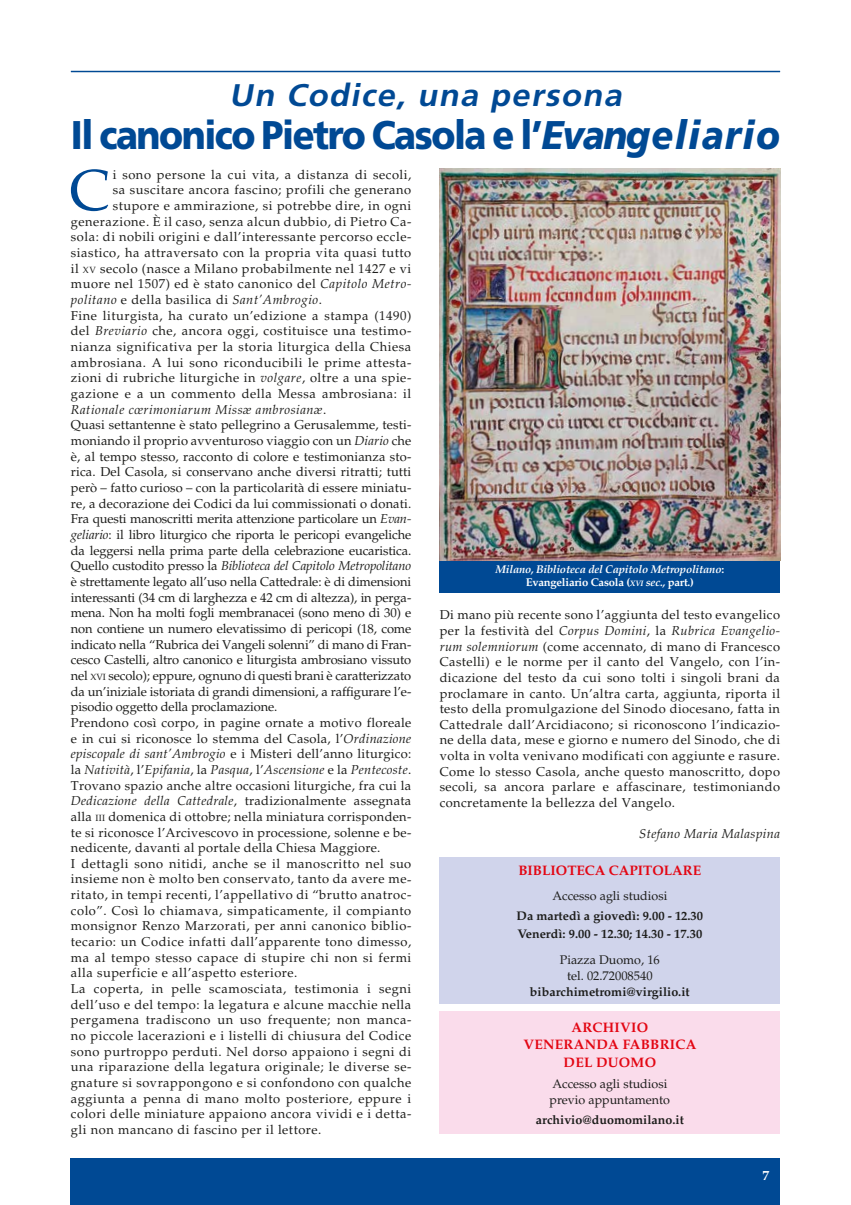
<style>
.page{position:relative;width:851px;height:1205px;background:#fff}
.page>*{position:absolute;margin:0;border:0;box-sizing:border-box;transform-origin:0 0}
.t1{font:57.5px "Palatino";color:#004994}
.t2{font:900 40px "Frutiger";letter-spacing:-.04em;color:#004994;scale:.9 1}
.t3{font:italic 700 31.25px "Frutiger";color:#004994;scale:1.05 1}
.t4{font:700 13.75px/17.5px "Palatino";letter-spacing:.02em;color:#e30613;text-align:center}
.t5{font:700 13.75px "Palatino";color:#e30613}
.t6{font:700 13.75px "Palatino";color:#fff}
.t7{font:12.88px/15.6px "Palatino";letter-spacing:.04em;color:#1d1d1b;text-align:justify}
.t8{font:12.88px "Palatino";letter-spacing:-.01em;color:#1d1d1b}
.t9{font:12.88px "Palatino";letter-spacing:.02em;color:#1d1d1b}
.t10{font:12.88px "Palatino";letter-spacing:.01em;color:#1d1d1b}
.t11{font:italic 12.88px "Palatino";letter-spacing:.02em;color:#1d1d1b}
.t12{font:italic 12.88px "Palatino";letter-spacing:.04em;color:#1d1d1b}
.t13{font:italic 12.88px "Palatino";letter-spacing:-.01em;color:#1d1d1b}
.t14{font:700 12.5px/17.5px "Palatino";color:#1d1d1b}
.t15{font:12.5px/16.2px "Palatino";color:#1d1d1b;text-align:center}
.t16{font:italic 700 11.25px/12.5px "Palatino";letter-spacing:-.02em;color:#fff;text-align:center}
.s1{font-style:italic}
.s2{font-size:9px}
.s3{font-style:normal}
.s4{font-size:7.88px}
</style>
<div class="page">
<div style="left:71px;top:1159px;width:709px;height:46px;background:#004994"></div>
<div style="left:439px;top:857px;width:341px;height:147px;background:#d0d4eb"></div>
<hr style="left:71px;top:71px;width:709px;height:1px;background:#004994">
<div style="left:439px;top:558px;width:341px;height:35px;background:#004994"></div>
<img style="left:439px;top:169px;width:341px;height:392px">
<div style="left:439px;top:1011px;width:341px;height:123px;background:#fadceb"></div>
<h3 class="t3" style="left:229px;top:77px;width:381px">Un Codice, una persona</h3>
<h2 class="t2" style="left:71px;top:111px;width:789px">Il canonico Pietro Casola e l’<span class="s1">Evangeliario</span></h2>
<h1 class="t1" style="left:70px;top:157px;width:42px">C</h1>
<p class="t7" style="left:113px;top:167px;width:300px">i sono persone la cui vita, a distanza di secoli,</p>
<p class="t7" style="left:113px;top:182px;width:300px">sa suscitare ancora fascino; profili che generano</p>
<p class="t7" style="left:113px;top:198px;width:300px">stupore e ammirazione, si potrebbe dire, in ogni</p>
<p class="t7" style="left:71px;top:214px;width:342px">generazione. È il caso, senza alcun dubbio, di Pietro Ca-</p>
<p class="t7" style="left:71px;top:229px;width:342px">sola: di nobili origini e dall’interessante percorso eccle-</p>
<p class="t7" style="left:71px;top:245px;width:342px">siastico, ha attraversato con la propria vita quasi tutto</p>
<p class="t7" style="left:71px;top:261px;width:342px">il <span class="s2">XV</span> secolo (nasce a Milano probabilmente nel 1427 e vi</p>
<p class="t7" style="left:71px;top:276px;width:342px">muore nel 1507) ed è stato canonico del <span class="s1">Capitolo Metro-</span></p>
<p class="t12" style="left:71px;top:292px;width:252px">politano <span class="s3">e della basilica di</span> Sant’Ambrogio<span class="s3">.</span></p>
<p class="t7" style="left:71px;top:308px;width:342px">Fine liturgista, ha curato un’edizione a stampa (1490)</p>
<p class="t7" style="left:71px;top:323px;width:342px">del <span class="s1">Breviario</span> che, ancora oggi, costituisce una testimo-</p>
<p class="t7" style="left:71px;top:339px;width:342px">nianza significativa per la storia liturgica della Chiesa</p>
<p class="t7" style="left:71px;top:355px;width:342px">ambrosiana. A lui sono riconducibili le prime attesta-</p>
<p class="t7" style="left:71px;top:370px;width:342px">zioni di rubriche liturgiche in <span class="s1">volgare</span>, oltre a una spie-</p>
<p class="t7" style="left:71px;top:386px;width:342px">gazione e a un commento della Messa ambrosiana: il</p>
<p class="t12" style="left:71px;top:402px;width:257px">Rationale cœrimoniarum Missæ ambrosianæ<span class="s3">.</span></p>
<p class="t10" style="left:71px;top:417px;width:342px">Quasi settantenne è stato pellegrino a Gerusalemme, testi-</p>
<p class="t10" style="left:71px;top:433px;width:342px">moniando il proprio avventuroso viaggio con un <span class="s1">Diario</span> che</p>
<p class="t10" style="left:71px;top:449px;width:342px">è, al tempo stesso, racconto di colore e testimonianza sto-</p>
<p class="t10" style="left:71px;top:464px;width:342px">rica. Del Casola, si conservano anche diversi ritratti; tutti</p>
<p class="t10" style="left:71px;top:480px;width:342px">però – fatto curioso – con la particolarità di essere miniatu-</p>
<p class="t10" style="left:71px;top:496px;width:342px">re, a decorazione dei Codici da lui commissionati o donati.</p>
<p class="t8" style="left:71px;top:511px;width:342px">Fra questi manoscritti merita attenzione particolare un <span class="s1">Evan-</span></p>
<p class="t8" style="left:71px;top:527px;width:342px"><span class="s1">geliario</span>: il libro liturgico che riporta le pericopi evangeliche</p>
<p class="t8" style="left:71px;top:543px;width:342px">da leggersi nella prima parte della celebrazione eucaristica.</p>
<p class="t13" style="left:71px;top:558px;width:342px"><span class="s3">Quello custodito presso la</span> Biblioteca del Capitolo Metropolitano</p>
<p class="t8" style="left:71px;top:574px;width:342px">è strettamente legato all’uso nella Cattedrale: è di dimensioni</p>
<p class="t8" style="left:71px;top:589px;width:342px">interessanti (34 cm di larghezza e 42 cm di altezza), in perga-</p>
<p class="t8" style="left:71px;top:605px;width:342px">mena. Non ha molti fogli membranacei (sono meno di 30) e</p>
<p class="t8" style="left:71px;top:621px;width:342px">non contiene un numero elevatissimo di pericopi (18, come</p>
<p class="t8" style="left:71px;top:636px;width:342px">indicato nella “Rubrica dei Vangeli solenni” di mano di Fran-</p>
<p class="t8" style="left:71px;top:652px;width:342px">cesco Castelli, altro canonico e liturgista ambrosiano vissuto</p>
<p class="t8" style="left:71px;top:668px;width:342px">nel <span class="s2">XVI</span> secolo); eppure, ognuno di questi brani è caratterizzato</p>
<p class="t8" style="left:71px;top:683px;width:342px">da un’iniziale istoriata di grandi dimensioni, a raffigurare l’e-</p>
<p class="t8" style="left:71px;top:699px;width:208px">pisodio oggetto della proclamazione.</p>
<p class="t9" style="left:71px;top:715px;width:342px">Prendono così corpo, in pagine ornate a motivo floreale</p>
<p class="t9" style="left:71px;top:730px;width:342px">e in cui si riconosce lo stemma del Casola, l’<span class="s1">Ordinazione</span></p>
<p class="t9" style="left:71px;top:746px;width:342px"><span class="s1">episcopale di sant’Ambrogio</span> e i Misteri dell’anno liturgico:</p>
<p class="t11" style="left:71px;top:762px;width:342px"><span class="s3">la</span> Natività<span class="s3">, l’</span>Epifania<span class="s3">, la</span> Pasqua<span class="s3">, l’</span>Ascensione <span class="s3">e la</span> Pentecoste<span class="s3">.</span></p>
<p class="t9" style="left:71px;top:777px;width:342px">Trovano spazio anche altre occasioni liturgiche, fra cui la</p>
<p class="t11" style="left:71px;top:793px;width:342px">Dedicazione della Cattedrale<span class="s3">, tradizionalmente assegnata</span></p>
<p class="t9" style="left:71px;top:809px;width:342px">alla <span class="s2">III</span> domenica di ottobre; nella miniatura corrisponden-</p>
<p class="t9" style="left:71px;top:824px;width:342px">te si riconosce l’Arcivescovo in processione, solenne e be-</p>
<p class="t9" style="left:71px;top:840px;width:311px">nedicente, davanti al portale della Chiesa Maggiore.</p>
<p class="t7" style="left:71px;top:856px;width:342px">I dettagli sono nitidi, anche se il manoscritto nel suo</p>
<p class="t7" style="left:71px;top:871px;width:342px">insieme non è molto ben conservato, tanto da avere me-</p>
<p class="t7" style="left:71px;top:887px;width:342px">ritato, in tempi recenti, l’appellativo di “brutto anatroc-</p>
<p class="t7" style="left:71px;top:903px;width:342px">colo”. Così lo chiamava, simpaticamente, il compianto</p>
<p class="t7" style="left:71px;top:918px;width:342px">monsignor Renzo Marzorati, per anni canonico biblio-</p>
<p class="t7" style="left:71px;top:934px;width:342px">tecario: un Codice infatti dall’apparente tono dimesso,</p>
<p class="t7" style="left:71px;top:950px;width:342px">ma al tempo stesso capace di stupire chi non si fermi</p>
<p class="t7" style="left:71px;top:965px;width:228px">alla superficie e all’aspetto esteriore.</p>
<p class="t7" style="left:71px;top:981px;width:342px">La coperta, in pelle scamosciata, testimonia i segni</p>
<p class="t7" style="left:71px;top:997px;width:342px">dell’uso e del tempo: la legatura e alcune macchie nella</p>
<p class="t7" style="left:71px;top:1012px;width:342px">pergamena tradiscono un uso frequente; non manca-</p>
<p class="t7" style="left:71px;top:1028px;width:342px">no piccole lacerazioni e i listelli di chiusura del Codice</p>
<p class="t7" style="left:71px;top:1044px;width:342px">sono purtroppo perduti. Nel dorso appaiono i segni di</p>
<p class="t7" style="left:71px;top:1059px;width:342px">una riparazione della legatura originale; le diverse se-</p>
<p class="t7" style="left:71px;top:1075px;width:342px">gnature si sovrappongono e si confondono con qualche</p>
<p class="t7" style="left:71px;top:1091px;width:342px">aggiunta a penna di mano molto posteriore, eppure i</p>
<p class="t7" style="left:71px;top:1106px;width:342px">colori delle miniature appaiono ancora vividi e i detta-</p>
<p class="t7" style="left:71px;top:1122px;width:252px">gli non mancano di fascino per il lettore.</p>
<p class="t16" style="left:495px;top:563px;width:230px">Milano, Biblioteca del Capitolo Metropolitano<span class="s3">:<br>Evangeliario Casola (</span><span class="s4">xvi</span> sec., <span class="s3">part.)</span></p>
<p class="t7" style="left:439px;top:607px;width:342px">Di mano più recente sono l’aggiunta del testo evangelico per la festività del <span class="s1">Corpus Domini</span>, la <span class="s1">Rubrica Evangelio&shy;rum solemniorum</span> (come accennato, di mano di Francesco Castelli) e le norme per il canto del Vangelo, con l’in&shy;dicazione del testo da cui sono tolti i singoli brani da proclamare in canto. Un’altra carta, aggiunta, riporta il testo della promulgazione del Sinodo diocesano, fatta in Cattedrale dall’Arcidiacono; si riconoscono l’indicazio&shy;ne della data, mese e giorno e numero del Sinodo, che di volta in volta venivano modificati con aggiunte e rasure.<br>Come lo stesso Casola, anche questo manoscritto, dopo secoli, sa ancora parlare e affascinare, testimoniando concretamente la bellezza del Vangelo.</p>
<p class="t11" style="left:639px;top:826px;width:142px">Stefano Maria Malaspina</p>
<p class="t5" style="left:518px;top:862px;width:184px">BIBLIOTECA CAPITOLARE</p>
<p class="t15" style="left:552px;top:887px;width:116px">Accesso agli studiosi</p>
<p class="t14" style="left:516px;top:907px;width:188px">Da martedì a giovedì: 9.00 - 12.30<br>Venerdì: 9.00 - 12.30; 14.30 - 17.30</p>
<p class="t15" style="left:559px;top:951px;width:101px">Piazza Duomo, 16 tel. 02.72008540</p>
<p class="t14" style="left:530px;top:983px;width:161px">bibarchimetromi@virgilio.it</p>
<p class="t4" style="left:523px;top:1018px;width:174px">ARCHIVIO<br>VENERANDA FABBRICA<br>DEL DUOMO</p>
<p class="t15" style="left:549px;top:1076px;width:122px;text-align:left">Accesso agli studiosi previo appuntamento</p>
<p class="t14" style="left:536px;top:1111px;width:149px">archivio@duomomilano.it</p>
<p class="t6" style="left:762px;top:1167px;width:8px">7</p>
</div>
